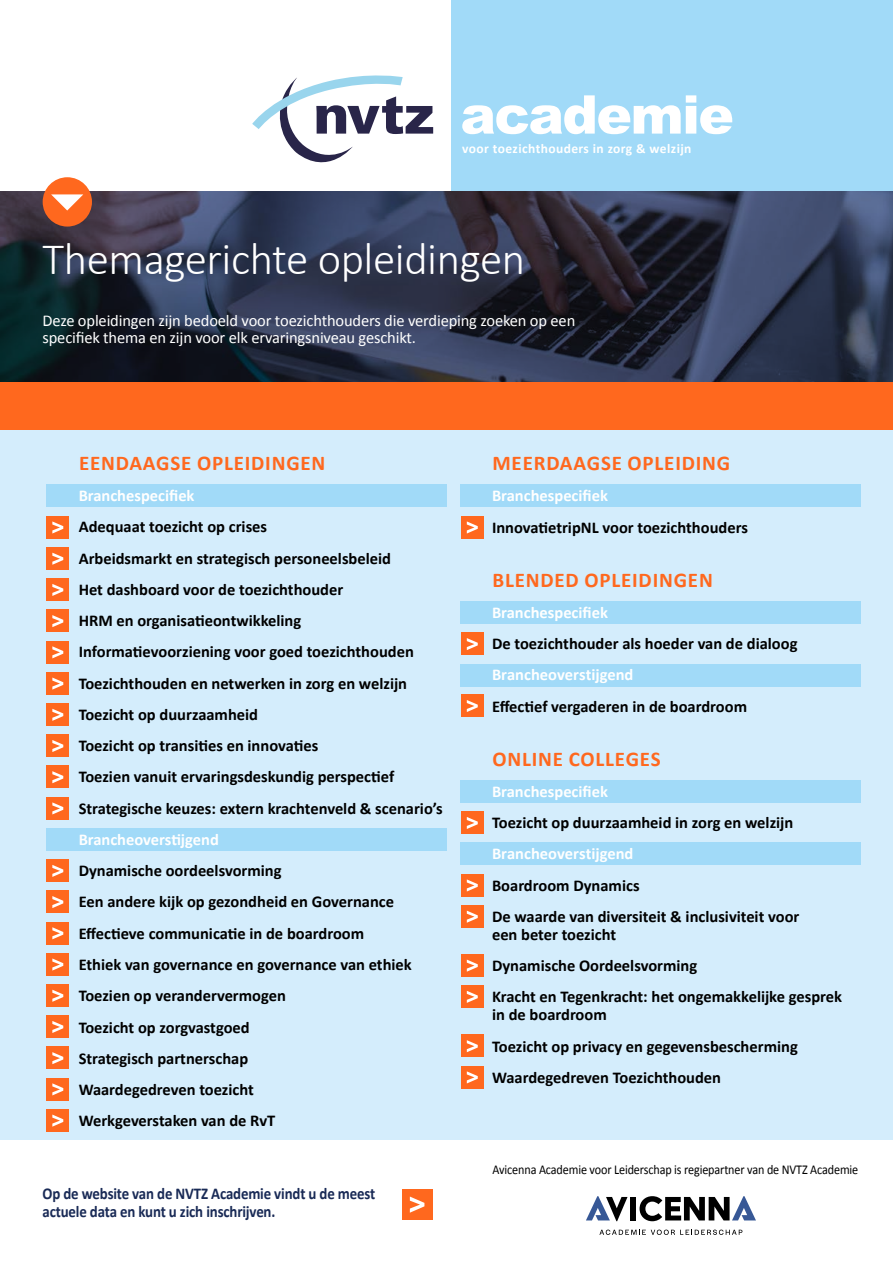
<style>
.page{position:relative;width:893px;height:1263px;background:#fff}
.page>*{position:absolute;margin:0;border:0;box-sizing:border-box;transform-origin:0 0}
.t1{font:300 45px "Calibri";letter-spacing:-.01em;color:#fff}
.t2{font:700 21px "Calibri";letter-spacing:.04em;color:#ff681e}
.t3{font:700 16.5px/31.2px "Calibri";color:#000}
.t4{font:700 16.5px "Calibri";color:#fff}
.t5{font:16.5px/16.5px "Calibri";letter-spacing:-.01em;color:#fff}
.t6{font:700 16.5px/18px "Calibri";letter-spacing:-.01em;color:#192a56;scale:.9 1}
.t7{font:13.5px "Calibri";letter-spacing:-.01em;color:#000;scale:.9 1}
.t8{font:700 13.5px "Calibri";letter-spacing:.03em;color:#fff}
</style>
<div class="page">
<div style="left:451px;top:0;width:442px;height:191px;background:#a1daf8"></div>
<div style="left:0;top:429px;width:893px;height:716px;background:#d4edfc"></div>
<img style="left:0;top:191px;width:893px;height:191px">
<div style="left:46px;top:484px;width:400px;height:23px;background:#a1daf8"></div>
<div style="left:0;top:382px;width:893px;height:48px;background:#ff681e"></div>
<div style="left:46px;top:578px;width:23px;height:23px;background:#ff681e"></div>
<svg style="left:52px;top:584px;width:11px;height:12px"></svg>
<div style="left:46px;top:609px;width:23px;height:23px;background:#ff681e"></div>
<svg style="left:52px;top:615px;width:11px;height:12px"></svg>
<div style="left:46px;top:516px;width:23px;height:23px;background:#ff681e"></div>
<svg style="left:52px;top:521px;width:11px;height:12px"></svg>
<div style="left:46px;top:547px;width:23px;height:23px;background:#ff681e"></div>
<svg style="left:52px;top:553px;width:11px;height:12px"></svg>
<div style="left:46px;top:859px;width:23px;height:23px;background:#ff681e"></div>
<svg style="left:52px;top:865px;width:11px;height:12px"></svg>
<div style="left:46px;top:890px;width:23px;height:23px;background:#ff681e"></div>
<svg style="left:52px;top:896px;width:11px;height:12px"></svg>
<div style="left:46px;top:921px;width:23px;height:23px;background:#ff681e"></div>
<svg style="left:52px;top:927px;width:11px;height:12px"></svg>
<div style="left:461px;top:516px;width:23px;height:23px;background:#ff681e"></div>
<svg style="left:467px;top:521px;width:11px;height:12px"></svg>
<div style="left:461px;top:811px;width:23px;height:23px;background:#ff681e"></div>
<svg style="left:467px;top:817px;width:11px;height:12px"></svg>
<div style="left:461px;top:842px;width:400px;height:23px;background:#a1daf8"></div>
<div style="left:461px;top:694px;width:23px;height:23px;background:#ff681e"></div>
<svg style="left:467px;top:700px;width:11px;height:12px"></svg>
<div style="left:461px;top:780px;width:400px;height:23px;background:#a1daf8"></div>
<div style="left:461px;top:632px;width:23px;height:23px;background:#ff681e"></div>
<svg style="left:467px;top:638px;width:11px;height:12px"></svg>
<div style="left:461px;top:601px;width:400px;height:23px;background:#a1daf8"></div>
<svg style="left:252px;top:75px;width:181px;height:88px"></svg>
<svg style="left:462px;top:95px;width:270px;height:39px"></svg>
<svg style="left:43px;top:177px;width:49px;height:50px"></svg>
<div style="left:0;top:1140px;width:893px;height:123px;background:#fff"></div>
<svg style="left:586px;top:1196px;width:41px;height:25px"></svg>
<div style="left:630px;top:1197px;width:6px;height:23px;background:#000"></div>
<svg style="left:640px;top:1196px;width:116px;height:25px"></svg>
<svg style="left:599px;top:1229px;width:143px;height:6px"></svg>
<div style="left:402px;top:1189px;width:30px;height:30px;background:#ff681e"></div>
<svg style="left:410px;top:1196px;width:14px;height:17px"></svg>
<div style="left:46px;top:640px;width:23px;height:23px;background:#ff681e"></div>
<svg style="left:52px;top:646px;width:11px;height:12px"></svg>
<div style="left:46px;top:734px;width:23px;height:23px;background:#ff681e"></div>
<svg style="left:52px;top:740px;width:11px;height:12px"></svg>
<div style="left:46px;top:765px;width:23px;height:23px;background:#ff681e"></div>
<svg style="left:52px;top:771px;width:11px;height:12px"></svg>
<div style="left:46px;top:672px;width:23px;height:23px;background:#ff681e"></div>
<svg style="left:52px;top:677px;width:11px;height:13px"></svg>
<div style="left:46px;top:703px;width:23px;height:23px;background:#ff681e"></div>
<svg style="left:52px;top:709px;width:11px;height:12px"></svg>
<div style="left:46px;top:797px;width:23px;height:23px;background:#ff681e"></div>
<svg style="left:52px;top:802px;width:11px;height:12px"></svg>
<div style="left:46px;top:828px;width:400px;height:23px;background:#a1daf8"></div>
<div style="left:461px;top:874px;width:23px;height:23px;background:#ff681e"></div>
<svg style="left:467px;top:879px;width:11px;height:12px"></svg>
<div style="left:461px;top:905px;width:23px;height:23px;background:#ff681e"></div>
<svg style="left:467px;top:911px;width:11px;height:12px"></svg>
<div style="left:46px;top:953px;width:23px;height:23px;background:#ff681e"></div>
<svg style="left:52px;top:958px;width:11px;height:12px"></svg>
<div style="left:46px;top:1046px;width:23px;height:23px;background:#ff681e"></div>
<svg style="left:52px;top:1052px;width:11px;height:12px"></svg>
<div style="left:46px;top:1077px;width:23px;height:23px;background:#ff681e"></div>
<svg style="left:52px;top:1083px;width:11px;height:12px"></svg>
<div style="left:46px;top:984px;width:23px;height:23px;background:#ff681e"></div>
<svg style="left:52px;top:990px;width:11px;height:12px"></svg>
<div style="left:46px;top:1015px;width:23px;height:23px;background:#ff681e"></div>
<svg style="left:52px;top:1021px;width:11px;height:12px"></svg>
<div style="left:46px;top:1109px;width:23px;height:23px;background:#ff681e"></div>
<svg style="left:52px;top:1114px;width:11px;height:13px"></svg>
<div style="left:461px;top:484px;width:400px;height:23px;background:#a1daf8"></div>
<div style="left:461px;top:954px;width:23px;height:23px;background:#ff681e"></div>
<svg style="left:467px;top:959px;width:11px;height:13px"></svg>
<div style="left:461px;top:985px;width:23px;height:23px;background:#ff681e"></div>
<svg style="left:467px;top:991px;width:11px;height:12px"></svg>
<div style="left:461px;top:1034px;width:23px;height:23px;background:#ff681e"></div>
<svg style="left:467px;top:1040px;width:11px;height:12px"></svg>
<div style="left:461px;top:1066px;width:23px;height:22px;background:#ff681e"></div>
<svg style="left:467px;top:1071px;width:11px;height:12px"></svg>
<div style="left:461px;top:663px;width:400px;height:23px;background:#a1daf8"></div>
<p class="t8" style="left:462px;top:140px;width:231px">voor toezichthouders in zorg &amp; welzijn</p>
<h1 class="t1" style="left:43px;top:231px;width:484px">Themagerichte opleidingen</h1>
<p class="t5" style="left:43px;top:313px;width:534px">Deze opleidingen zijn bedoeld voor toezichthouders die verdieping zoeken op een specifiek thema en zijn voor elk ervaringsniveau geschikt.</p>
<p class="t2" style="left:79px;top:449px;width:248px">EENDAAGSE OPLEIDINGEN</p>
<p class="t4" style="left:79px;top:485px;width:117px">Branchespecifiek</p>
<p class="t3" style="left:79px;top:511px;width:366px">Adequaat toezicht op crises<br>Arbeidsmarkt en strategisch personeelsbeleid<br>Het dashboard voor de toezichthouder<br>HRM en organisatieontwikkeling Informatievoorziening voor goed toezichthouden Toezichthouden en netwerken in zorg en welzijn Toezicht op duurzaamheid<br>Toezicht op transities en innovaties<br>Toezien vanuit ervaringsdeskundig perspectief Strategische keuzes: extern krachtenveld &amp; scenario’s</p>
<p class="t4" style="left:79px;top:829px;width:142px">Brancheoverstijgend</p>
<p class="t3" style="left:79px;top:855px;width:335px">Dynamische oordeelsvorming<br>Een andere kijk op gezondheid en Governance Effectieve communicatie in de boardroom<br>Ethiek van governance en governance van ethiek Toezien op verandervermogen<br>Toezicht op zorgvastgoed<br>Strategisch partnerschap<br>Waardegedreven toezicht<br>Werkgeverstaken van de RvT</p>
<p class="t6" style="left:43px;top:1185px;width:371px">Op de website van de NVTZ Academie vindt u de meest actuele data en kunt u zich inschrijven.</p>
<p class="t2" style="left:492px;top:450px;width:239px">MEERDAAGSE OPLEIDING</p>
<p class="t4" style="left:492px;top:485px;width:117px">Branchespecifiek</p>
<p class="t3" style="left:492px;top:511px;width:257px">InnovatietripNL voor toezichthouders</p>
<p class="t2" style="left:492px;top:566px;width:222px">BLENDED OPLEIDINGEN</p>
<p class="t4" style="left:492px;top:602px;width:117px">Branchespecifiek</p>
<p class="t3" style="left:492px;top:628px;width:307px">De toezichthouder als hoeder van de dialoog</p>
<p class="t4" style="left:492px;top:664px;width:143px">Brancheoverstijgend</p>
<p class="t3" style="left:492px;top:690px;width:257px">Effectief vergaderen in de boardroom</p>
<p class="t2" style="left:492px;top:745px;width:170px">ONLINE COLLEGES</p>
<p class="t4" style="left:492px;top:781px;width:117px">Branchespecifiek</p>
<p class="t3" style="left:492px;top:807px;width:303px">Toezicht op duurzaamheid in zorg en welzijn</p>
<p class="t4" style="left:492px;top:843px;width:143px">Brancheoverstijgend</p>
<p class="t3" style="left:492px;top:869px;width:309px">Boardroom Dynamics<br>De waarde van diversiteit &amp; inclusiviteit voor</p>
<p class="t3" style="left:492px;top:919px;width:352px">een beter toezicht<br>Dynamische Oordeelsvorming<br>Kracht en Tegenkracht: het ongemakkelijke gesprek</p>
<p class="t3" style="left:492px;top:999px;width:307px">in de boardroom<br>Toezicht op privacy en gegevensbescherming<br>Waardegedreven Toezichthouden</p>
<p class="t7" style="left:493px;top:1160px;width:408px">Avicenna Academie voor Leiderschap is regiepartner van de NVTZ Academie</p>
</div>
